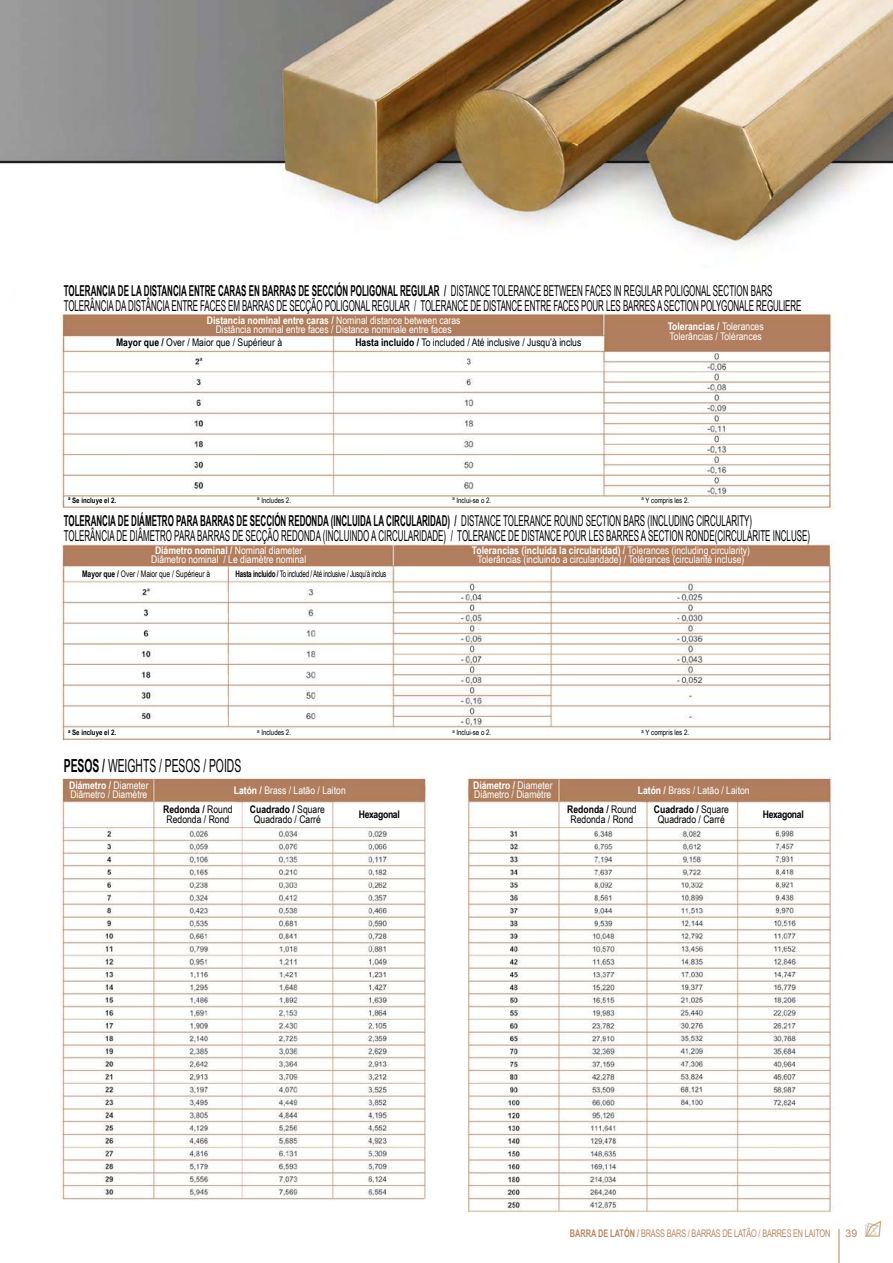
<style>
.page{position:relative;width:893px;height:1263px;background:#fff}
.page>*{position:absolute;margin:0;border:0;box-sizing:border-box;transform-origin:0 0}
.t1{font:18px "Arial Narrow";color:#000;scale:.7 1}
.t2{font:15px/15px "Arial Narrow";letter-spacing:-.01em;color:#000;scale:.65 1}
.t3{font:10.5px/9px "Arial Narrow";color:#fff;text-align:center}
.t4{font:10.5px/9.8px "Arial Narrow";color:#000;text-align:center}
.t5{font:10.5px "Arial Narrow";letter-spacing:-.02em;color:#b8855e;scale:.85 1}
.t6{font:700 10.5px "Arial Narrow";letter-spacing:-.03em;color:#000}
.t7{font:10.5px "Arial";color:#b8855e}
.t8{font:9px "Arial Narrow";letter-spacing:-.03em;color:#000;scale:.85 1}
.t9{font:9px "Arial Narrow";color:#000;scale:.9 1}
.t10{font:7.5px "Arial Narrow";color:#000}
.t11{font:700 7.5px "Arial Narrow";color:#000}
.s1{font-weight:700}
</style>
<div class="page">
<img style="left:59px;top:312px;width:823px;height:951px">
<svg style="left:865px;top:1220px;width:16px;height:17px"></svg>
<hr style="left:839px;top:1229px;width:1px;height:34px;background:#b8855e">
<img style="left:0;top:0;width:893px;height:249px">
<p class="t2" style="left:64px;top:282px;width:1136px"><span class="s1">TOLERANCIA DE LA DISTANCIA ENTRE CARAS EN BARRAS DE SECCIÓN POLIGONAL REGULAR /</span> DISTANCE TOLERANCE BETWEEN FACES IN REGULAR POLIGONAL SECTION BARS<br>TOLERÂNCIA DA DISTÂNCIA ENTRE FACES EM BARRAS DE SECÇÃO POLIGONAL REGULAR / TOLERANCE DE DISTANCE ENTRE FACES POUR LES BARRES A SECTION POLYGONALE REGULIERE</p>
<p class="t3" style="left:207px;top:316px;width:255px"><span class="s1">Distancia nominal entre caras /</span> Nominal distance between caras<br>Distância nominal entre faces / Distance nominale entre faces</p>
<p class="t4" style="left:116px;top:337px;width:168px"><span class="s1">Mayor que /</span> Over / Maior que / Supérieur à</p>
<p class="t4" style="left:355px;top:337px;width:227px"><span class="s1">Hasta incluido /</span> To included / Até inclusive / Jusqu’à inclus</p>
<p class="t11" style="left:68px;top:494px;width:50px"><sup>a</sup> Se incluye el 2.</p>
<p class="t10" style="left:257px;top:494px;width:35px"><sup>a</sup> Includes 2.</p>
<p class="t10" style="left:452px;top:494px;width:40px"><sup>a</sup> Inclui-se o 2.</p>
<p class="t3" style="left:668px;top:321px;width:98px;line-height:9.8px;text-align:left"><span class="s1">Tolerancias /</span> Tolerances<br>Tolerâncias / Tolérances</p>
<p class="t10" style="left:642px;top:494px;width:49px"><sup>a</sup> Y compris les 2.</p>
<p class="t2" style="left:64px;top:513px;width:1150px"><span class="s1">TOLERANCIA DE DIÁMETRO PARA BARRAS DE SECCIÓN REDONDA (INCLUIDA LA CIRCULARIDAD) /</span> DISTANCE TOLERANCE ROUND SECTION BARS (INCLUDING CIRCULARITY)<br>TOLERÂNCIA DE DIÂMETRO PARA BARRAS DE SECÇÃO REDONDA (INCLUINDO A CIRCULARIDADE) / TOLERANCE DE DISTANCE POUR LES BARRES A SECTION RONDE(CIRCULARITE INCLUSE)</p>
<p class="t3" style="left:472px;top:545px;width:280px;line-height:9.8px"><span class="s1">Tolerancias (incluida la circularidad) /</span> Tolerances (including circularity)<br>Tolerâncias (incluindo a circularidade) / Tolérances (circularité incluse)</p>
<p class="t3" style="left:151px;top:545px;width:157px"><span class="s1">Diámetro nominal /</span> Nominal diameter<br>Diâmetro nominal / Le diamètre nominal</p>
<p class="t9" style="left:82px;top:567px;width:144px"><span class="s1">Mayor que /</span> Over / Maior que / Supérieur à</p>
<p class="t8" style="left:236px;top:567px;width:179px"><span class="s1">Hasta incluido /</span> To included / Até inclusive / Jusqu’à inclus</p>
<p class="t11" style="left:68px;top:727px;width:50px"><sup>a</sup> Se incluye el 2.</p>
<p class="t10" style="left:257px;top:727px;width:35px"><sup>a</sup> Includes 2.</p>
<p class="t1" style="left:64px;top:753px;width:255px"><span class="s1">PESOS /</span> WEIGHTS / PESOS / POIDS</p>
<p class="t10" style="left:452px;top:727px;width:40px"><sup>a</sup> Inclui-se o 2.</p>
<p class="t10" style="left:642px;top:727px;width:49px"><sup>a</sup> Y compris les 2.</p>
<p class="t3" style="left:69px;top:780px;width:81px;text-align:left"><span class="s1">Diámetro /</span> Diameter<br>Diâmetro / Diamètre</p>
<p class="t3" style="left:473px;top:780px;width:81px;text-align:left"><span class="s1">Diámetro /</span> Diameter<br>Diâmetro / Diamètre</p>
<p class="t3" style="left:234px;top:785px;width:113px"><span class="s1">Latón /</span> Brass / Latão / Laiton</p>
<p class="t3" style="left:638px;top:785px;width:113px"><span class="s1">Latón /</span> Brass / Latão / Laiton</p>
<p class="t4" style="left:163px;top:804px;width:71px"><span class="s1">Redonda /</span> Round<br>Redonda / Rond</p>
<p class="t4" style="left:567px;top:804px;width:71px"><span class="s1">Redonda /</span> Round<br>Redonda / Rond</p>
<p class="t4" style="left:250px;top:804px;width:77px"><span class="s1">Cuadrado /</span> Square<br>Quadrado / Carré</p>
<p class="t4" style="left:654px;top:804px;width:77px"><span class="s1">Cuadrado /</span> Square<br>Quadrado / Carré</p>
<p class="t6" style="left:359px;top:806px;width:43px">Hexagonal</p>
<p class="t6" style="left:763px;top:806px;width:43px">Hexagonal</p>
<p class="t5" style="left:570px;top:1225px;width:308px"><span class="s1">BARRA DE LATÓN /</span> BRASS BARS / BARRAS DE LATÃO / BARRES EN LAITON</p>
<p class="t7" style="left:845px;top:1226px;width:13px">39</p>
</div>
